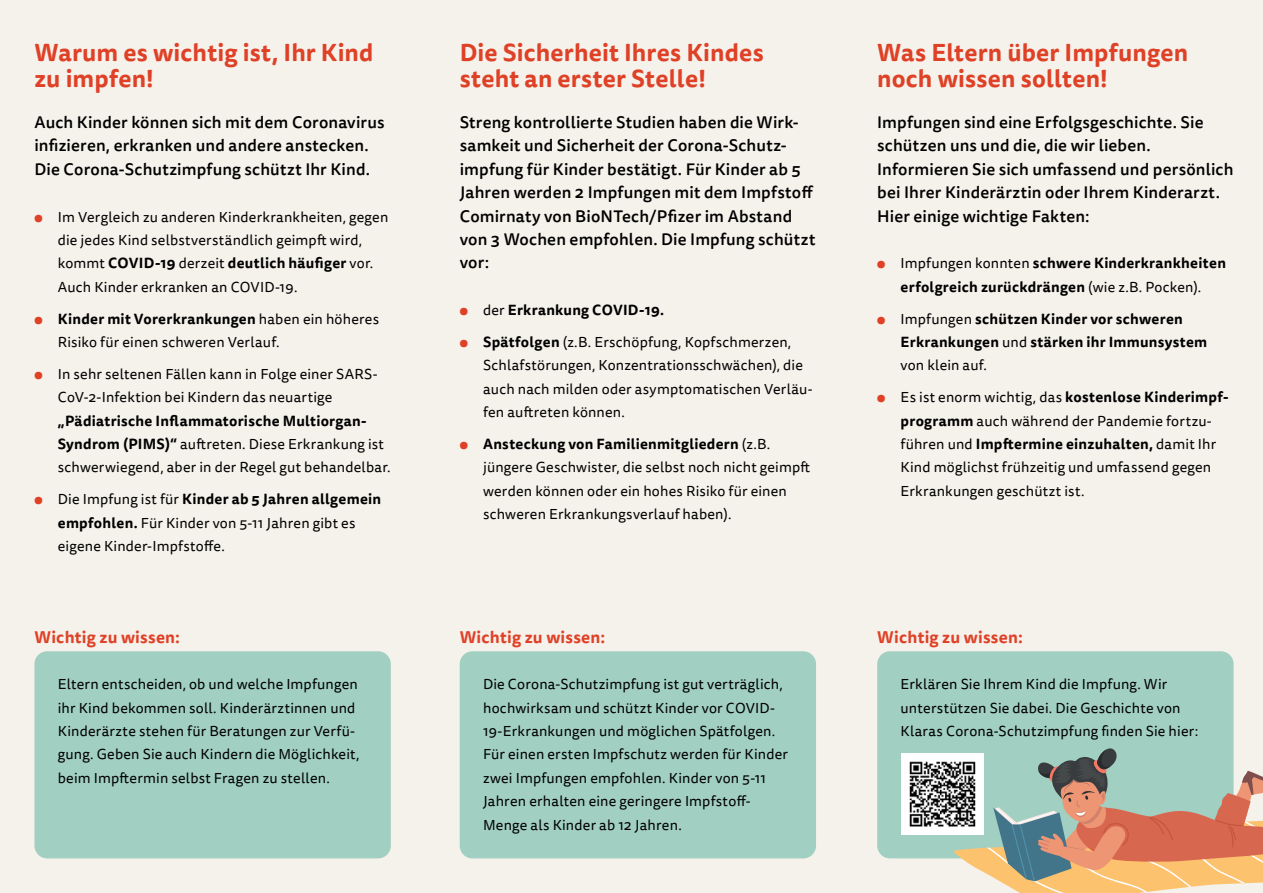
<style>
.page{position:relative;width:1263px;height:893px;background:#f5f2eb}
.page>*{position:absolute;margin:0;border:0;box-sizing:border-box;transform-origin:0 0}
.h1_ohne_Nummerierung{font:700 24px/26.4px "Tisa Sans Pro";letter-spacing:.005em;color:#df4127}
.p_Introtext{font:500 16.5px/23.4px "Tisa Sans Pro";letter-spacing:.01em;color:#000}
.h2_ohne_Nummerierung_rot{font:700 16.5px "Tisa Sans Pro";letter-spacing:.015em;color:#df4127}
.Infobox_p_Infobox{font:14.4px/23.4px "Tisa Sans Pro";letter-spacing:.015em;color:#000}
.t1{font:700 14.4px/23.4px "Tisa Sans Pro";letter-spacing:.02em;color:#000;text-align:center}
.s1{color:#df4127}
.s2{font-weight:700}
.s3{font-weight:400;color:#df4127}
.s4{font-weight:400}
</style>
<div class="page">
<div style="left:460px;top:651px;width:356px;height:207px;background:#a1cfc1;border-radius:13px"></div>
<div style="left:34px;top:651px;width:357px;height:207px;background:#a1cfc1;border-radius:13px"></div>
<div style="left:877px;top:651px;width:356px;height:207px;background:#a1cfc1;border-radius:13px"></div>
<img style="left:902px;top:754px;width:51px;height:81px">
<svg style="left:953px;top:748px;width:310px;height:145px"></svg>
<h2 class="h1_ohne_Nummerierung" style="left:34px;top:39px;width:341px">Warum es wichtig ist, Ihr Kind zu impfen!</h2>
<p class="p_Introtext" style="left:34px;top:111px;width:352px">Auch Kinder können sich mit dem Coronavirus infizieren, erkranken und andere anstecken.<br>Die Corona-Schutzimpfung schützt Ihr Kind.</p>
<p class="Infobox_p_Infobox" style="left:58px;top:205px;width:332px;text-indent:-23px"><span class="s1">●</span> Im Vergleich zu anderen Kinderkrankheiten, gegen die jedes Kind selbstverständlich geimpft wird, kommt <span class="s2">COVID-19</span> derzeit <span class="s2">deutlich häufiger</span> vor.<br>Auch Kinder erkranken an COVID-19.</p>
<p class="Infobox_p_Infobox" style="left:58px;top:307px;width:323px;text-indent:-23px"><span class="s1">●</span> <span class="s2">Kinder mit Vorerkrankungen</span> haben ein höheres<br>Risiko für einen schweren Verlauf.</p>
<p class="Infobox_p_Infobox" style="left:58px;top:363px;width:334px;text-indent:-23px"><span class="s1">●</span> In sehr seltenen Fällen kann in Folge einer SARS-CoV-2-Infektion bei Kindern das neuartige <span class="s2">„Pädiatrische Inflammatorische Multiorgan-Syndrom (PIMS)“</span> auftreten. Diese Erkrankung ist schwerwiegend, aber in der Regel gut behandelbar.</p>
<p class="Infobox_p_Infobox" style="left:58px;top:488px;width:325px;text-indent:-23px"><span class="s1">●</span> Die Impfung ist für <span class="s2">Kinder ab 5 Jahren allgemein empfohlen.</span> Für Kinder von 5-11 Jahren gibt es eigene Kinder-Impfstoffe.</p>
<h3 class="h2_ohne_Nummerierung_rot" style="left:34px;top:625px;width:147px">Wichtig zu wissen:</h3>
<p class="Infobox_p_Infobox" style="left:58px;top:673px;width:303px">Eltern entscheiden, ob und welche Impfungen ihr Kind bekommen soll. Kinderärztinnen und Kinderärzte stehen für Beratungen zur Verfü&shy;gung. Geben Sie auch Kindern die Möglichkeit, beim Impftermin selbst Fragen zu stellen.</p>
<h2 class="h1_ohne_Nummerierung" style="left:460px;top:39px;width:306px">Die Sicherheit Ihres Kindes steht an erster Stelle!</h2>
<p class="p_Introtext" style="left:460px;top:111px;width:357px">Streng kontrollierte Studien haben die Wirk&shy;samkeit und Sicherheit der Corona-Schutz&shy;impfung für Kinder bestätigt. Für Kinder ab 5<br>Jahren werden 2 Impfungen mit dem Impfstoff Comirnaty von BioNTech/Pfizer im Abstand von 3 Wochen empfohlen. Die Impfung schützt vor:</p>
<p class="t1" style="left:460px;top:298px;width:206px"><span class="s3">●</span> <span class="s4">der</span> Erkrankung COVID-19.</p>
<p class="Infobox_p_Infobox" style="left:483px;top:331px;width:331px;text-indent:-23px"><span class="s1">●</span> <span class="s2">Spätfolgen</span> (z.B. Erschöpfung, Kopfschmerzen, Schlafstörungen, Konzentrationsschwächen), die auch nach milden oder asymptomatischen Verläu&shy;fen auftreten können.</p>
<p class="Infobox_p_Infobox" style="left:483px;top:433px;width:329px;text-indent:-23px"><span class="s1">●</span> <span class="s2">Ansteckung von Familienmitgliedern</span> (z.B. jüngere Geschwister, die selbst noch nicht geimpft werden können oder ein hohes Risiko für einen schweren Erkrankungsverlauf haben).</p>
<h3 class="h2_ohne_Nummerierung_rot" style="left:460px;top:625px;width:147px">Wichtig zu wissen:</h3>
<p class="Infobox_p_Infobox" style="left:483px;top:673px;width:307px">Die Corona-Schutzimpfung ist gut verträglich, hochwirksam und schützt Kinder vor COVID-19-Erkrankungen und möglichen Spätfolgen.<br>Für einen ersten Impfschutz werden für Kinder zwei Impfungen empfohlen. Kinder von 5-11<br>Jahren erhalten eine geringere Impfstoff-Menge als Kinder ab 12 Jahren.</p>
<h2 class="h1_ohne_Nummerierung" style="left:877px;top:39px;width:313px">Was Eltern über Impfungen noch wissen sollten!</h2>
<p class="p_Introtext" style="left:877px;top:111px;width:358px">Impfungen sind eine Erfolgsgeschichte. Sie schützen uns und die, die wir lieben.<br>Informieren Sie sich umfassend und persönlich bei Ihrer Kinderärztin oder Ihrem Kinderarzt.<br>Hier einige wichtige Fakten:</p>
<p class="t1" style="left:877px;top:252px;width:350px"><span class="s3">●</span> <span class="s4">Impfungen konnten</span> schwere Kinderkrankheiten erfolgreich zurückdrängen <span class="s4">(wie z.B. Pocken).</span></p>
<p class="t1" style="left:900px;top:307px;width:308px;text-align:left;text-indent:-23px"><span class="s3">●</span> <span class="s4">Impfungen</span> schützen Kinder vor schweren<br>Erkrankungen <span class="s4">und</span> stärken ihr Immunsystem <span class="s4">von klein auf.</span></p>
<p class="Infobox_p_Infobox" style="left:900px;top:386px;width:329px;text-indent:-23px"><span class="s1">●</span> Es ist enorm wichtig, das <span class="s2">kostenlose Kinderimpf&shy;programm</span> auch während der Pandemie fortzu&shy;führen und <span class="s2">Impftermine einzuhalten,</span> damit Ihr Kind möglichst frühzeitig und umfassend gegen Erkrankungen geschützt ist.</p>
<h3 class="h2_ohne_Nummerierung_rot" style="left:877px;top:625px;width:147px">Wichtig zu wissen:</h3>
<p class="Infobox_p_Infobox" style="left:900px;top:673px;width:299px">Erklären Sie Ihrem Kind die Impfung. Wir unterstützen Sie dabei. Die Geschichte von<br>Klaras Corona-Schutzimpfung finden Sie hier:</p>
</div>
